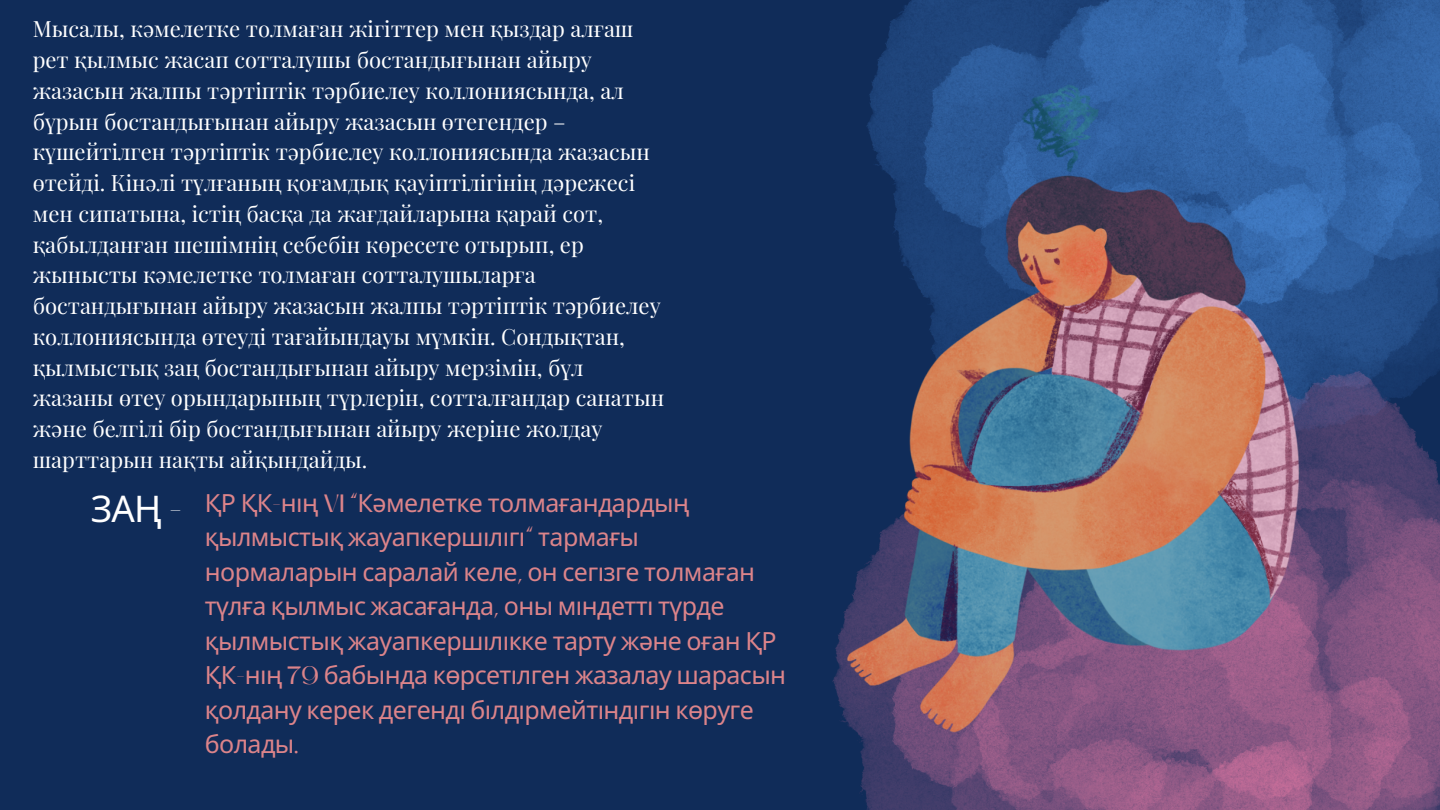
<style>
.page{position:relative;width:1440px;height:810px;background:#102c59}
.page>*{position:absolute;margin:0;border:0;box-sizing:border-box;transform-origin:0 0}
.t1{font:36.7px "Noto Sans";color:#fff}
.t2{font:25px/34.5px "Noto Sans";letter-spacing:-.025em;color:#dc848a}
.t3{font:22px/30.8px "Playfair Display";color:#fff}
.s1{font-family:"Black Mango"}
</style>
<div class="page">
<img style="left:872px;top:0;width:568px;height:358px">
<img style="left:832px;top:358px;width:608px;height:452px">
<img style="left:847px;top:84px;width:452px;height:648px">
<p class="t3" style="left:33px;top:13px;width:633px">Мысалы, кәмелетке толмаған жігіттер мен қыздар алғаш рет қылмыс жасап сотталушы бостандығынан айыру жазасын жалпы тәртіптік тәрбиелеу коллониясында, ал бүрын бостандығынан айыру жазасын өтегендер – күшейтілген тәртіптік тәрбиелеу коллониясында жазасын өтейді. Кінәлі түлғаның қоғамдық қауіптілігінің дәрежесі мен сипатына, істің басқа да жағдайларына қарай сот, қабылданған шешімнің себебін көресете отырып, ер жынысты кәмелетке толмаған сотталушыларға бостандығынан айыру жазасын жалпы тәртіптік тәрбиелеу коллониясында өтеуді тағайындауы мүмкін. Сондықтан, қылмыстық заң бостандығынан айыру мерзімін, бүл жазаны өтеу орындарының түрлерін, сотталғандар санатын және белгілі бір бостандығынан айыру жеріне жолдау шарттарын нақты айқындайды.</p>
<p class="t2" style="left:205px;top:485px;width:583px">ҚР ҚК<span class="s1">-</span>ні ң <span class="s1">VI “</span>Кәмелетке толмағандардың қылмыстық жауапкершілі гі<span class="s1">”</span> тармағы нормаларын саралай келе<span class="s1">,</span> он сегізге толмаған түлға қылмыс жасағанда<span class="s1">,</span> оны мі ндетті түрде қылмыстық жауапкершілі кке тарту және оған ҚР ҚК<span class="s1">-</span>ні ң <span class="s1">79</span> бабында көрсетілген жазалау шарасын қолдану керек дегенді білді рмейті нді гі н көруге болады<span class="s1">.</span></p>
<p class="t1" style="left:91px;top:483px;width:94px">ЗАҢ <span class="s1">-</span></p>
</div>
